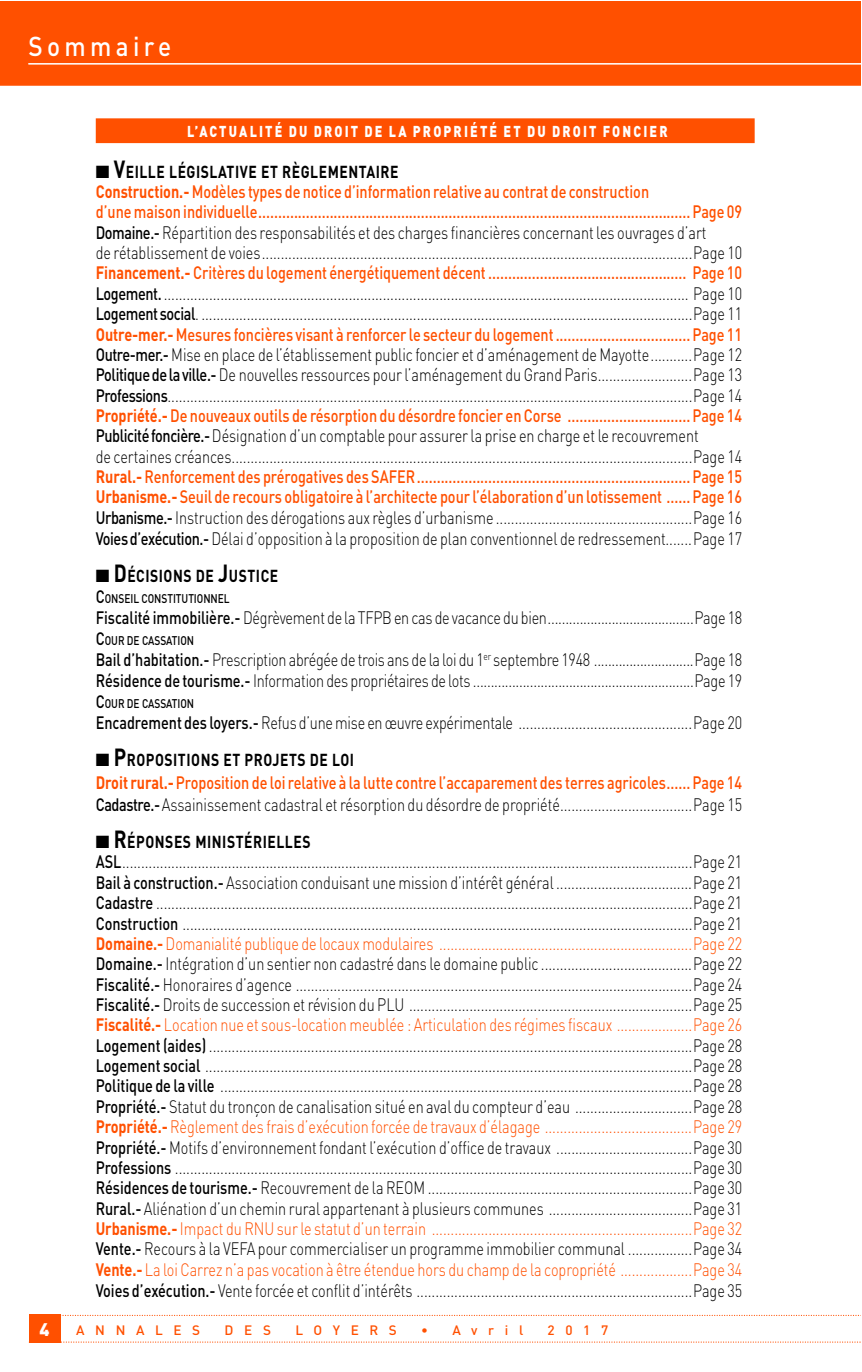
<style>
.page{position:relative;width:862px;height:1372px;background:#fff}
.page>*{position:absolute;margin:0;border:0;box-sizing:border-box;transform-origin:0 0}
.t1{font:500 27px "DIN";letter-spacing:.18em;color:#fff;scale:.9 1}
.t2{font:900 18px "DIN";color:#fff}
.t3{font:300 17.78px/20.5px "DIN";color:#000;scale:.81 1}
.t4{font:700 17.1px "DIN";letter-spacing:.04em;color:#000;scale:.81 1}
.t5{font:900 15.53px "DIN";letter-spacing:.17em;color:#fff;scale:.81 1}
.t6{font:500 13.5px "DIN";letter-spacing:.785em;color:#ff5000}
.t7{font:500 12.38px "DIN";letter-spacing:-.005em;color:#000;scale:.81 1}
.s1{font-size:24.53px}
.s2{font-weight:700;color:#ff5000}
.s3{font-weight:500;color:#ff5000}
.s4{font-weight:500}
.s5{font-size:17.78px}
.s6{color:#ff5000}
</style>
<div class="page">
<div style="left:0;top:1px;width:860px;height:85px;background:#ff5000"></div>
<svg style="left:61px;top:1341px;width:800px;height:1px"></svg>
<div style="left:29px;top:1314px;width:32px;height:28px;background:#ff5000"></div>
<hr style="left:28px;top:63px;width:832px;height:1px;background:#fff">
<svg style="left:63px;top:1314px;width:796px;height:1px"></svg>
<div style="left:96px;top:118px;width:658px;height:25px;background:#ff5000"></div>
<h1 class="t1" style="left:28px;top:29px;width:160px">Sommaire</h1>
<p class="t5" style="left:187px;top:121px;width:594px">L’ACTUALITÉ DU DROIT DE LA PROPRIÉTÉ ET DU DROIT FONCIER</p>
<p class="t4" style="left:114px;top:160px;width:353px"><span class="s1">V</span>EILLE LÉGISLATIVE ET RÈGLEMENTAIRE</p>
<p class="t3" style="left:96px;top:181px;width:799px"><span class="s2">Construction.-</span> <span class="s3">Modèles types de notice d’information relative au contrat de construction<br>d’une maison individuelle.............................................................................................................Page 09<br></span><span class="s4">Domaine.-</span> Répartition des responsabilités et des charges financières concernant les ouvrages d’art<br>de rétablissement de voies..................................................................................................................Page 10<br><span class="s2">Financement.-</span> <span class="s3">Critères du logement énergétiquement décent .................................................. Page 10<br></span><span class="s4">Logement.</span>........................................................................................................................................... Page 10<br><span class="s4">Logement social</span>. ..................................................................................................................................Page 11<br><span class="s2">Outre-mer.-</span> <span class="s3">Mesures foncières visant à renforcer le secteur du logement..................................Page 11<br></span><span class="s4">Outre-mer.-</span> Mise en place de l’établissement public foncier et d’aménagement de Mayotte...........Page 12<br><span class="s4">Politique de la ville.-</span> De nouvelles ressources pour l’aménagement du Grand Paris.........................Page 13<br><span class="s4">Professions</span>...........................................................................................................................................Page 14<br><span class="s2">Propriété.-</span> <span class="s3">De nouveaux outils de résorption du désordre foncier en Corse ...............................Page 14<br></span><span class="s4">Publicité foncière.-</span> Désignation d’un comptable pour assurer la prise en charge et le recouvrement<br>de certaines créances..........................................................................................................................Page 14<br><span class="s2">Rural.-</span> <span class="s3">Renforcement des prérogatives des SAFER.....................................................................Page 15<br></span><span class="s2">Urbanisme.-</span> <span class="s3">Seuil de recours obligatoire à l’architecte pour l’élaboration d’un lotissement ......Page 16<br></span><span class="s4">Urbanisme.-</span> Instruction des dérogations aux règles d’urbanisme ....................................................Page 16<br><span class="s4">Voies d’exécution.-</span> Délai d’opposition à la proposition de plan conventionnel de redressement.......Page 17</p>
<p class="t4" style="left:114px;top:564px;width:204px"><span class="s1">D</span>ÉCISIONS DE <span class="s1">J</span>USTICE</p>
<p class="t7" style="left:96px;top:590px;width:167px"><span class="s5">C</span>ONSEIL CONSTITUTIONNEL</p>
<p class="t3" style="left:96px;top:607px;width:799px"><span class="s4">Fiscalité immobilière.-</span> Dégrèvement de la TFPB en cas de vacance du bien.........................................Page 18</p>
<p class="t7" style="left:96px;top:632px;width:123px"><span class="s5">C</span>OUR DE CASSATION</p>
<p class="t3" style="left:96px;top:648px;width:799px"><span class="s4">Bail d’habitation.-</span> Prescription abrégée de trois ans de la loi du 1<sup>er</sup> septembre 1948 ............................Page 18<br><span class="s4">Résidence de tourisme.-</span> Information des propriétaires de lots ..............................................................Page 19</p>
<p class="t7" style="left:96px;top:695px;width:123px"><span class="s5">C</span>OUR DE CASSATION</p>
<p class="t3" style="left:96px;top:712px;width:799px"><span class="s4">Encadrement des loyers.-</span> Refus d’une mise en œuvre expérimentale ..............................................Page 20</p>
<p class="t4" style="left:114px;top:748px;width:298px"><span class="s1">P</span>ROPOSITIONS ET PROJETS DE LOI</p>
<p class="t3" style="left:96px;top:770px;width:799px;line-height:22.7px"><span class="s2">Droit rural.-</span><span class="s3">Proposition de loi relative à la lutte contre l’accaparement des terres agricoles......Page 14<br></span><span class="s4">Cadastre.-</span> Assainissement cadastral et résorption du désordre de propriété...................................Page 15</p>
<p class="t4" style="left:114px;top:830px;width:244px"><span class="s1">R</span>ÉPONSES MINISTÉRIELLES</p>
<p class="t3" style="left:96px;top:851px;width:799px;text-align:justify"><span class="s4">ASL</span>.......................................................................................................................................................Page 21<br><span class="s4">Bail à construction.-</span> Association conduisant une mission d’intérêt général ....................................Page 21<br><span class="s4">Cadastre</span> ..............................................................................................................................................Page 21<br><span class="s4">Construction</span> .......................................................................................................................................Page 21<br><span class="s2">Domaine.-</span> <span class="s6">Domanialité publique de locaux modulaires ...................................................................Page 22<br></span><span class="s4">Domaine.-</span> Intégration d’un sentier non cadastré dans le domaine public ........................................Page 22<br><span class="s4">Fiscalité.-</span> Honoraires d’agence .........................................................................................................Page 24<br><span class="s4">Fiscalité.-</span> Droits de succession et révision du PLU ...........................................................................Page 25<br><span class="s2">Fiscalité.-</span> <span class="s6">Location nue et sous-location meublée : Articulation des régimes fiscaux ....................Page 26<br></span><span class="s4">Logement (aides)</span> ................................................................................................................................Page 28<br><span class="s4">Logement social</span> .................................................................................................................................Page 28<br><span class="s4">Politique de la ville</span> .............................................................................................................................Page 28<br><span class="s4">Propriété.-</span> Statut du tronçon de canalisation situé en aval du compteur d’eau ...............................Page 28<br><span class="s2">Propriété.-</span> <span class="s6">Règlement des frais d’exécution forcée de travaux d’élagage .......................................Page 29<br></span><span class="s4">Propriété.-</span> Motifs d’environnement fondant l’exécution d’office de travaux ....................................Page 30<br><span class="s4">Professions</span> .........................................................................................................................................Page 30<br><span class="s4">Résidences de tourisme.-</span> Recouvrement de la REOM ......................................................................Page 30<br><span class="s4">Rural.-</span> Aliénation d’un chemin rural appartenant à plusieurs communes ......................................Page 31<br><span class="s2">Urbanisme.-</span> <span class="s6">Impact du RNU sur le statut d’un terrain .....................................................................Page 32<br></span><span class="s4">Vente.-</span> Recours à la VEFA pour commercialiser un programme immobilier communal .................Page 34<br><span class="s2">Vente.-</span> <span class="s6">La loi Carrez n’a pas vocation à être étendue hors du champ de la copropriété ...................Page 34<br></span><span class="s4">Voies d’exécution.-</span> Vente forcée et conflit d’intérêts .........................................................................Page 35</p>
<p class="t2" style="left:40px;top:1317px;width:12px">4</p>
<p class="t6" style="left:76px;top:1321px;width:125px">ANNALES</p>
<p class="t6" style="left:224px;top:1321px;width:48px">DES</p>
<p class="t6" style="left:295px;top:1321px;width:103px">LOYERS</p>
<p class="t6" style="left:421px;top:1321px;width:103px">• Avril</p>
<p class="t6" style="left:547px;top:1321px;width:62px">2017</p>
</div>
